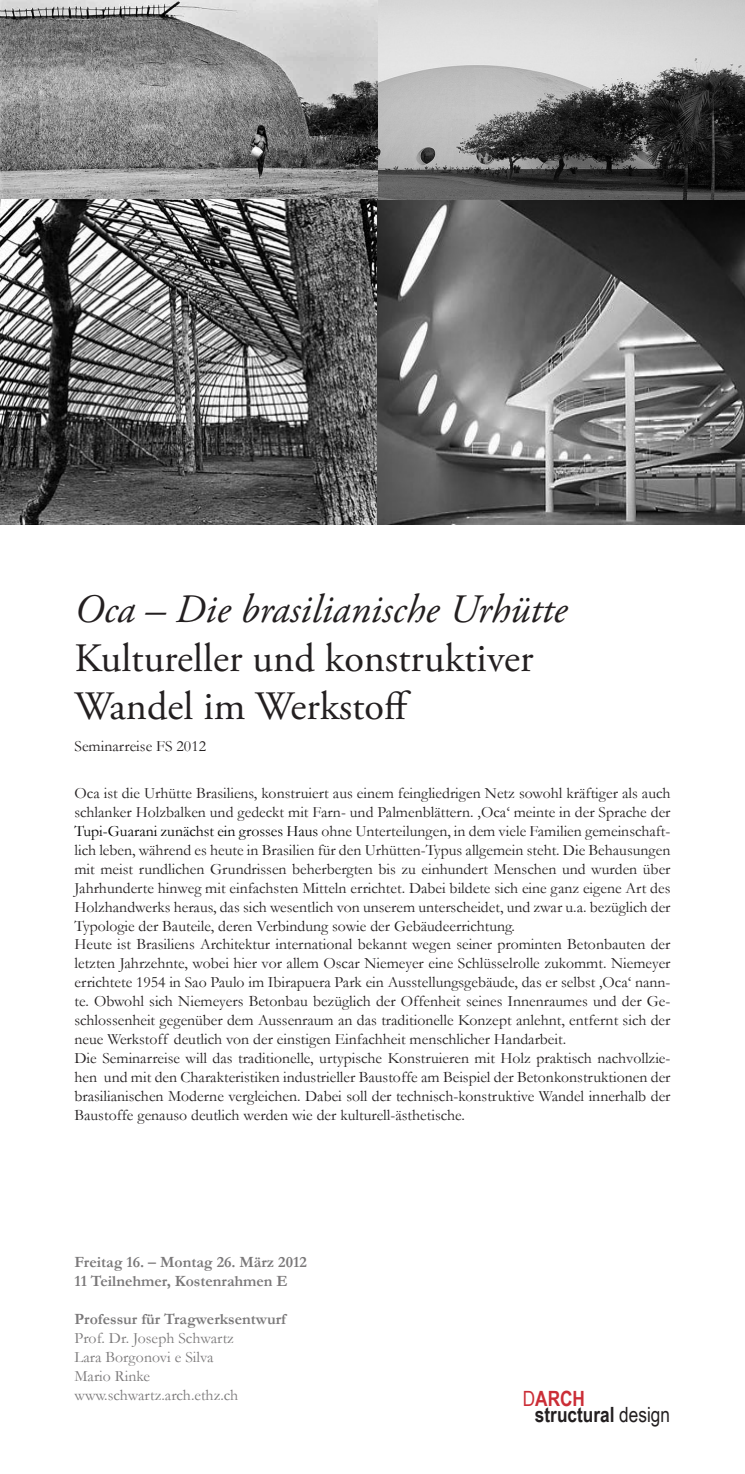
<style>
.page{position:relative;width:745px;height:1474px;background:#fff}
.page>*{position:absolute;margin:0;border:0;box-sizing:border-box;transform-origin:0 0}
.t1{font:40.25px/48.3px "Adobe Garamond Pro";color:#231f20}
.t2{font:italic 40.25px "Adobe Garamond Pro";color:#231f20}
.t3{font:700 21px "Arial Narrow";color:#231f20}
.t4{font:700 21px "Arial Narrow";color:#cb2d36}
.t5{font:15.75px/18.9px "Garamond";color:#231f20;text-align:justify}
.t6{font:700 15.75px "Garamond";color:#7a7879}
.t7{font:15.75px "Garamond";color:#7a7879}
.s1{color:#000}
.s2{font-weight:400}
</style>
<div class="page">
<img style="left:0;top:0;width:744px;height:525px">
<p class="t2" style="left:74px;top:585px;width:494px">Oca – Die brasilianische Urhütte</p>
<p class="t1" style="left:74px;top:635px;width:460px">Kultureller und konstruktiver<br>Wandel im Werkstoff</p>
<p class="t5" style="left:74px;top:736px;width:133px">Seminarreise FS 2012</p>
<p class="t5" style="left:74px;top:783px;width:597px">Oca ist die Urhütte Brasiliens, konstruiert aus einem feingliedrigen Netz sowohl kräftiger als auch schlanker Holzbalken und gedeckt mit Farn- und Palmenblättern. ‚Oca‘ meinte in der Sprache der <span class="s1">Tupi-Guarani zunächst ein grosses Haus</span> ohne Unterteilungen, in dem viele Familien gemeinschaft&shy;lich leben, während es heute in Brasilien für den Urhütten-Typus allgemein steht. Die Behausungen mit meist rundlichen Grundrissen beherbergten bis zu einhundert Menschen und wurden über Jahrhunderte hinweg mit einfachsten Mitteln errichtet. Dabei bildete sich eine ganz eigene Art des Holzhandwerks heraus, das sich wesentlich von unserem unterscheidet, und zwar u.a. bezüglich der Typologie der Bauteile, deren Verbindung sowie der Gebäudeerrichtung.</p>
<p class="t5" style="left:74px;top:934px;width:597px">Heute ist Brasiliens Architektur international bekannt wegen seiner prominten Betonbauten der letzten Jahrzehnte, wobei hier vor allem Oscar Niemeyer eine Schlüsselrolle zukommt. Niemeyer errichtete 1954 in Sao Paulo im Ibirapuera Park ein Ausstellungsgebäude, das er selbst ‚Oca‘ nann&shy;te. Obwohl sich Niemeyers Betonbau bezüglich der Offenheit seines Innenraumes und der Ge&shy;schlossenheit gegenüber dem Aussenraum an das traditionelle Konzept anlehnt, entfernt sich der neue Werkstoff deutlich von der einstigen Einfachheit menschlicher Handarbeit.</p>
<p class="t5" style="left:74px;top:1048px;width:597px">Die Seminarreise will das traditionelle, urtypische Konstruieren mit Holz praktisch nachvollzie&shy;hen und mit den Charakteristiken industrieller Baustoffe am Beispiel der Betonkonstruktionen der brasilianischen Moderne vergleichen. Dabei soll der technisch-konstruktive Wandel innerhalb der Baustoffe genauso deutlich werden wie der kulturell-ästhetische.</p>
<p class="t6" style="left:74px;top:1252px;width:233px">Freitag 16. – Montag 26. März 2012</p>
<p class="t6" style="left:74px;top:1271px;width:215px">11 Teilnehmer, Kostenrahmen E</p>
<p class="t6" style="left:74px;top:1309px;width:213px">Professur für Tragwerksentwurf</p>
<p class="t7" style="left:74px;top:1328px;width:161px">Prof. Dr. Joseph Schwartz</p>
<p class="t7" style="left:74px;top:1347px;width:140px">Lara Borgonovi e Silva</p>
<p class="t7" style="left:74px;top:1366px;width:77px">Mario Rinke</p>
<p class="t7" style="left:74px;top:1385px;width:165px">www.schwartz.arch.ethz.ch</p>
<p class="t4" style="left:522px;top:1382px;width:64px"><span class="s2">D</span>ARCH</p>
<p class="t3" style="left:534px;top:1398px;width:136px">structural <span class="s2">design</span></p>
</div>
